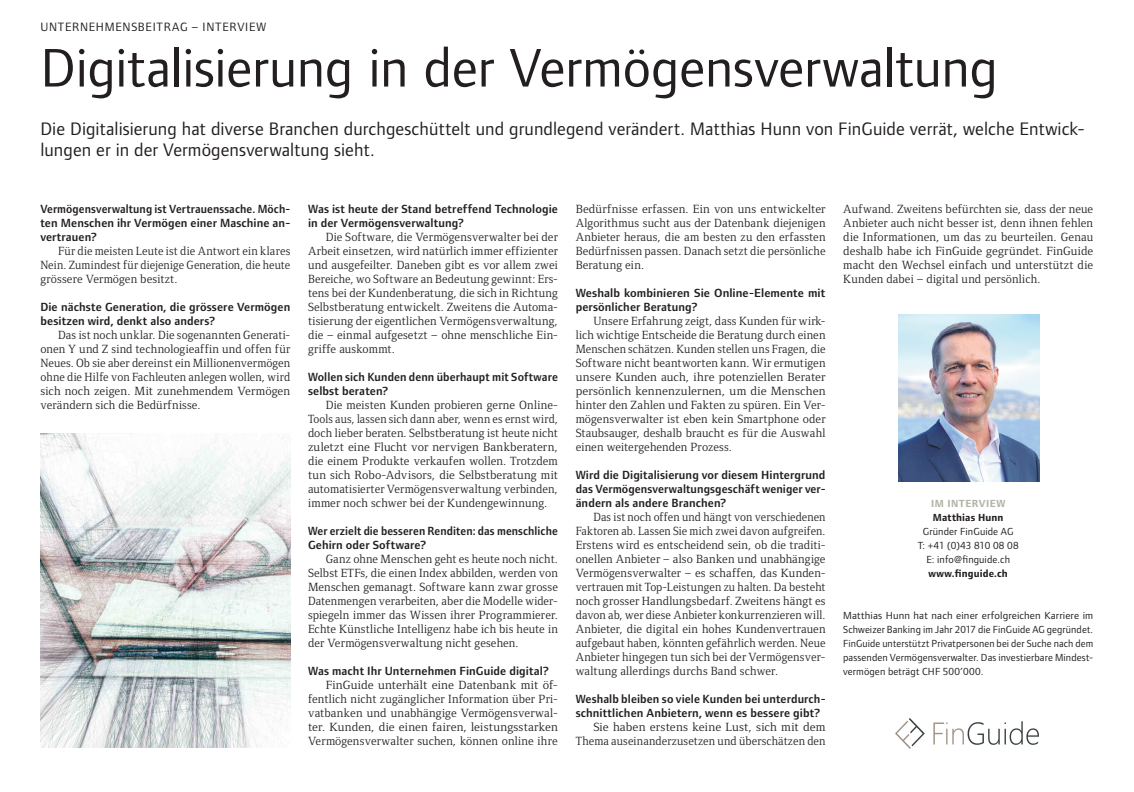
<style>
.page{position:relative;width:1134px;height:792px;background:#fff}
.page>*{position:absolute;margin:0;border:0;box-sizing:border-box;transform-origin:0 0}
.t1{font:56.25px "Foundry Form Sans";letter-spacing:-.005em;color:#231f20}
.t2{font:18.75px/21px "Foundry Form Sans";letter-spacing:.005em;color:#231f20}
.t3{font:12.5px "Foundry Form Sans";letter-spacing:.055em;color:#231f20}
.t4{font:12.25px/14px "Foundry Form Serif";letter-spacing:.01em;color:#231f20;text-align:justify}
.t5{font:12.25px/14px "Foundry Form Serif";letter-spacing:.01em;color:#231f20;text-align:justify;scale:.96 1}
.t6{font:600 12.25px/14px "Foundry Form Sans";letter-spacing:.005em;color:#231f20}
.t7{font:12.25px/14px "Foundry Form Serif";letter-spacing:.01em;color:#231f20;text-align:justify;scale:1.05 1}
.t8{font:600 12.25px/14px "Foundry Form Sans";letter-spacing:.005em;color:#231f20;text-align:justify;scale:.95 1}
.t9{font:10.62px/14px "Foundry Form Sans";letter-spacing:.01em;color:#231f20;text-align:justify;scale:1.04 1}
.t10{font:10.62px/14px "Foundry Form Sans";letter-spacing:.01em;color:#231f20;text-align:center}
.t11{font:700 10.62px "Foundry Form Sans";letter-spacing:.01em;color:#231f20}
.t12{font:700 10.62px "Foundry Form Sans";letter-spacing:.045em;color:#b2b2a7}
</style>
<div class="page">
<img style="left:896px;top:719px;width:143px;height:29px">
<img style="left:898px;top:314px;width:142px;height:167px">
<img style="left:41px;top:434px;width:249px;height:313px">
<p class="t3" style="left:40px;top:21px;width:227px">UNTERNEHMENSBEITRAG – INTERVIEW</p>
<h1 class="t1" style="left:40px;top:46px;width:959px">Digitalisierung in der Vermögensverwaltung</h1>
<h2 class="t2" style="left:40px;top:120px;width:1046px">Die Digitalisierung hat diverse Branchen durchgeschüttelt und grundlegend verändert. Matthias Hunn von FinGuide verrät, welche Entwick&shy;lungen er in der Vermögensverwaltung sieht.</h2>
<p class="t8" style="left:40px;top:202px;width:265px">Vermögensverwaltung ist Vertrauenssache. Möch&shy;ten Menschen ihr Vermögen einer Maschine an&shy;vertrauen?</p>
<p class="t4" style="left:40px;top:244px;width:251px;text-indent:18px">Für die meisten Leute ist die Antwort ein klares Nein. Zumindest für diejenige Generation, die heute grössere Vermögen besitzt.</p>
<p class="t6" style="left:40px;top:300px;width:251px">Die nächste Generation, die grössere Vermögen besitzen wird, denkt also anders?</p>
<p class="t4" style="left:40px;top:328px;width:251px;text-indent:18px">Das ist noch unklar. Die sogenannten Generati&shy;onen Y und Z sind technologieaffin und offen für Neues. Ob sie aber dereinst ein Millionenvermögen ohne die Hilfe von Fachleuten anlegen wollen, wird sich noch zeigen. Mit zunehmendem Vermögen verändern sich die Bedürfnisse.</p>
<p class="t6" style="left:308px;top:202px;width:251px">Was ist heute der Stand betreffend Technologie in der Vermögensverwaltung?</p>
<p class="t4" style="left:308px;top:230px;width:251px;text-indent:18px">Die Software, die Vermögensverwalter bei der Arbeit einsetzen, wird natürlich immer effizienter und ausgefeilter. Daneben gibt es vor allem zwei Bereiche, wo Software an Bedeutung gewinnt: Ers&shy;tens bei der Kundenberatung, die sich in Richtung Selbstberatung entwickelt. Zweitens die Automa&shy;tisierung der eigentlichen Vermögensverwaltung, die – einmal aufgesetzt – ohne menschliche Ein&shy;griffe auskommt.</p>
<p class="t6" style="left:308px;top:370px;width:251px">Wollen sich Kunden denn überhaupt mit Software selbst beraten?</p>
<p class="t4" style="left:308px;top:398px;width:251px;text-indent:18px">Die meisten Kunden probieren gerne Online-Tools aus, lassen sich dann aber, wenn es ernst wird, doch lieber beraten. Selbstberatung ist heute nicht zuletzt eine Flucht vor nervigen Bankberatern, die einem Produkte verkaufen wollen. Trotzdem tun sich Robo-Advisors, die Selbstberatung mit automatisierter Vermögensverwaltung verbinden, immer noch schwer bei der Kundengewinnung.</p>
<p class="t8" style="left:308px;top:524px;width:264px">Wer erzielt die besseren Renditen: das menschliche<br>Gehirn oder Software?</p>
<p class="t4" style="left:308px;top:552px;width:251px;text-indent:18px">Ganz ohne Menschen geht es heute noch nicht.<br>Selbst ETFs, die einen Index abbilden, werden von Menschen gemanagt. Software kann zwar grosse Datenmengen verarbeiten, aber die Modelle wider&shy;spiegeln immer das Wissen ihrer Programmierer.<br>Echte Künstliche Intelligenz habe ich bis heute in der Vermögensverwaltung nicht gesehen.</p>
<p class="t6" style="left:308px;top:664px;width:242px">Was macht Ihr Unternehmen FinGuide digital?</p>
<p class="t7" style="left:308px;top:678px;width:239px;text-indent:18px">FinGuide unterhält eine Datenbank mit öf&shy;fentlich nicht zugänglicher Information über Pri&shy;vatbanken und unabhängige Vermögensverwal&shy;ter. Kunden, die einen fairen, leistungsstarken Vermögensverwalter suchen, können online ihre</p>
<p class="t4" style="left:576px;top:202px;width:251px">Bedürfnisse erfassen. Ein von uns entwickelter Algorithmus sucht aus der Datenbank diejenigen Anbieter heraus, die am besten zu den erfassten Bedürfnissen passen. Danach setzt die persönliche Beratung ein.</p>
<p class="t6" style="left:576px;top:286px;width:251px">Weshalb kombinieren Sie Online-Elemente mit persönlicher Beratung?</p>
<p class="t4" style="left:576px;top:314px;width:251px;text-indent:18px">Unsere Erfahrung zeigt, dass Kunden für wirk&shy;lich wichtige Entscheide die Beratung durch einen Menschen schätzen. Kunden stellen uns Fragen, die Software nicht beantworten kann. Wir ermutigen unsere Kunden auch, ihre potenziellen Berater persönlich kennenzulernen, um die Menschen hinter den Zahlen und Fakten zu spüren. Ein Ver&shy;mögensverwalter ist eben kein Smartphone oder Staubsauger, deshalb braucht es für die Auswahl einen weitergehenden Prozess.</p>
<p class="t6" style="left:576px;top:468px;width:251px;text-align:justify">Wird die Digitalisierung vor diesem Hintergrund das Vermögensverwaltungsgeschäft weniger ver&shy;ändern als andere Branchen?</p>
<p class="t5" style="left:576px;top:510px;width:262px;text-indent:18px">Das ist noch offen und hängt von verschiedenen Faktoren ab. Lassen Sie mich zwei davon aufgreifen.<br>Erstens wird es entscheidend sein, ob die traditi&shy;onellen Anbieter – also Banken und unabhängige Vermögensverwalter – es schaffen, das Kunden&shy;vertrauen mit Top-Leistungen zu halten. Da besteht noch grosser Handlungsbedarf. Zweitens hängt es davon ab, wer diese Anbieter konkurrenzieren will.<br>Anbieter, die digital ein hohes Kundenvertrauen aufgebaut haben, könnten gefährlich werden. Neue Anbieter hingegen tun sich bei der Vermögensver&shy;waltung allerdings durchs Band schwer.</p>
<p class="t6" style="left:576px;top:692px;width:251px">Weshalb bleiben so viele Kunden bei unterdurch&shy;schnittlichen Anbietern, wenn es bessere gibt?</p>
<p class="t7" style="left:576px;top:720px;width:239px;text-align:right">Sie haben erstens keine Lust, sich mit dem<br>Thema auseinanderzusetzen und überschätzen den</p>
<p class="t4" style="left:843px;top:202px;width:251px">Aufwand. Zweitens befürchten sie, dass der neue Anbieter auch nicht besser ist, denn ihnen fehlen die Informationen, um das zu beurteilen. Genau deshalb habe ich FinGuide gegründet. FinGuide macht den Wechsel einfach und unterstützt die Kunden dabei – digital und persönlich.</p>
<p class="t12" style="left:931px;top:499px;width:76px">IM INTERVIEW</p>
<p class="t11" style="left:933px;top:513px;width:72px">Matthias Hunn</p>
<p class="t10" style="left:918px;top:525px;width:103px">Gründer FinGuide AG<br>T: +41 (0)43 810 08 08<br>E: info@finguide.ch</p>
<p class="t11" style="left:928px;top:569px;width:81px">www.finguide.ch</p>
<p class="t9" style="left:843px;top:609px;width:242px">Matthias Hunn hat nach einer erfolgreichen Karriere im Schweizer Banking im Jahr 2017 die FinGuide AG gegründet.<br>FinGuide unterstützt Privatpersonen bei der Suche nach dem passenden Vermögensverwalter. Das investierbare Mindest&shy;vermögen beträgt CHF 500’000.</p>
</div>
